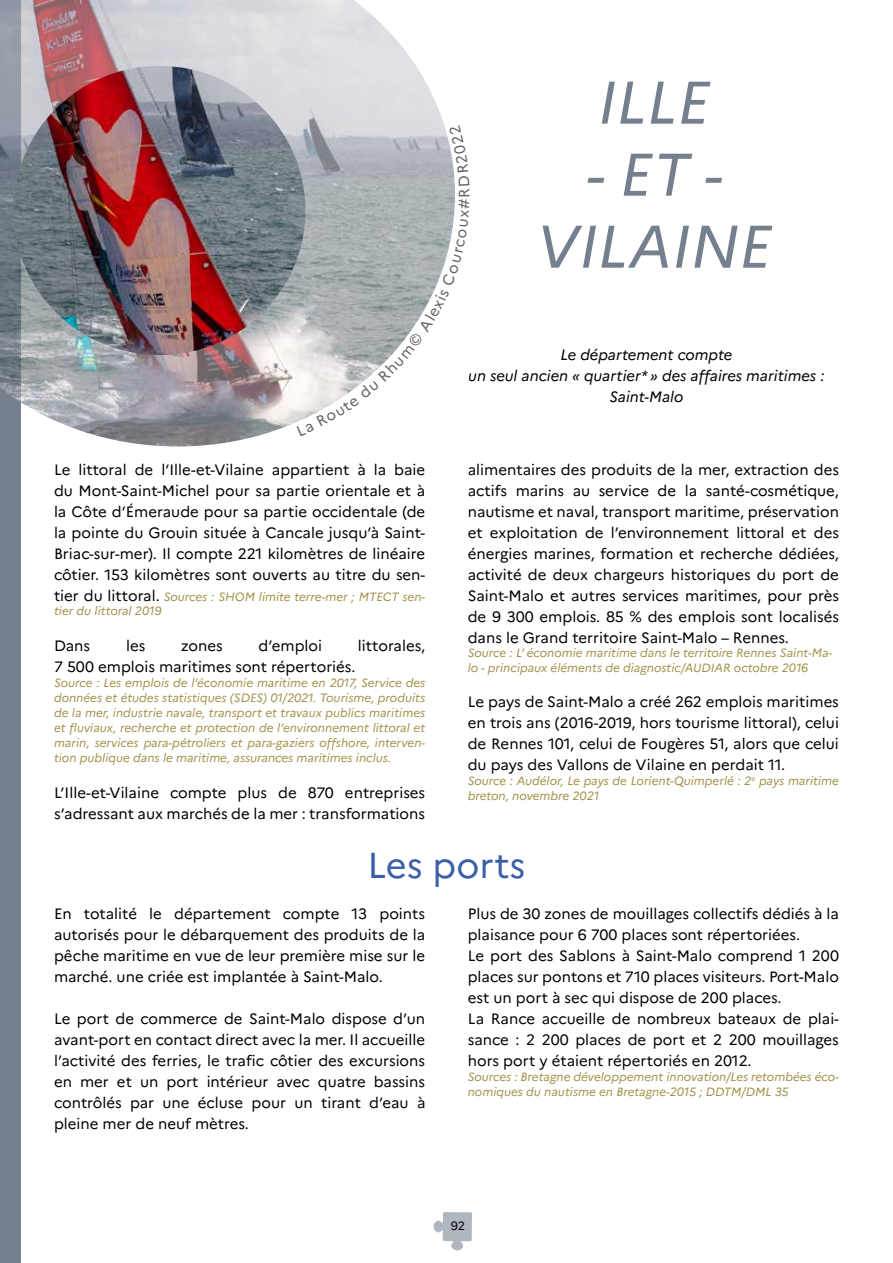
<style>
.page{position:relative;width:893px;height:1263px;background:#fff}
.page>*{position:absolute;margin:0;border:0;box-sizing:border-box;transform-origin:0 0}
.t1{font:italic 60px/72px "Marianne";color:#75808e;text-align:center}
.t2{font:36px "Marianne";color:#3b5fa9}
.t3{font:15px/21px "Marianne";color:#000;text-align:justify}
.t4{font:italic 15px/21px "Marianne";color:#000;text-align:center}
.t5{font:italic 12px/15px "Marianne";color:#a3934c}
.t6{font:12px "Marianne";color:#000}
.s1{font-style:normal;font-size:15px;color:#000}
</style>
<div class="page">
<div style="left:0;top:0;width:21px;height:1263px;background:#75808e"></div>
<svg style="left:433px;top:1212px;width:39px;height:39px"></svg>
<img style="left:0;top:0;width:455px;height:446px">
<img style="left:13px;top:66px;width:292px;height:289px">
<svg style="left:297px;top:199px;width:158px;height:237px"></svg>
<svg style="left:449px;top:125px;width:6px;height:61px"></svg>
<p class="t3" style="left:454px;top:198px;width:11px;rotate:-90deg">R</p>
<h1 class="t1" style="left:598px;top:61px;width:114px">ILLE</h1>
<h1 class="t1" style="left:536px;top:133px;width:237px">- ET -<br>VILAINE</h1>
<p class="t3" style="left:54px;top:459px;width:373px">Le littoral de l’Ille-et-Vilaine appartient à la baie du Mont-Saint-Michel pour sa partie orientale et à la Côte d’Émeraude pour sa partie occidentale (de la pointe du Grouin située à Cancale jusqu’à Saint-Briac-sur-mer). Il compte 221 kilomètres de linéaire côtier. 153 kilomètres sont ouverts au titre du sen-</p>
<p class="t5" style="left:54px;top:588px;width:373px;line-height:14.4px"><span class="s1">tier du littoral.</span> Sources : SHOM limite terre-mer ; MTECT sen&shy;tier du littoral 2019</p>
<p class="t3" style="left:54px;top:635px;width:38px">Dans</p>
<p class="t3" style="left:126px;top:635px;width:21px">les</p>
<p class="t3" style="left:181px;top:635px;width:43px">zones</p>
<p class="t3" style="left:259px;top:635px;width:65px">d’emploi</p>
<p class="t3" style="left:358px;top:635px;width:69px">littorales,</p>
<p class="t3" style="left:54px;top:656px;width:303px">7 500 emplois maritimes sont répertoriés.</p>
<p class="t5" style="left:54px;top:674px;width:373px;text-align:justify">Source : Les emplois de l’économie maritime en 2017, Service des données et études statistiques (SDES) 01/2021. Tourisme, produits de la mer, industrie navale, transport et travaux publics maritimes et fluviaux, recherche et protection de l’environnement littoral et marin, services para-pétroliers et para-gaziers offshore, interven&shy;tion publique dans le maritime, assurances maritimes inclus.</p>
<p class="t3" style="left:54px;top:782px;width:373px">L’Ille-et-Vilaine compte plus de 870 entreprises s’adressant aux marchés de la mer : transformations</p>
<p class="t4" style="left:468px;top:343px;width:358px">Le département compte<br>un seul ancien « quartier* » des affaires maritimes :<br>Saint-Malo</p>
<p class="t3" style="left:468px;top:459px;width:373px">alimentaires des produits de la mer, extraction des actifs marins au service de la santé-cosmétique, nautisme et naval, transport maritime, préservation et exploitation de l’environnement littoral et des énergies marines, formation et recherche dédiées, activité de deux chargeurs historiques du port de Saint-Malo et autres services maritimes, pour près de 9 300 emplois. 85 % des emplois sont localisés dans le Grand territoire Saint-Malo – Rennes.</p>
<p class="t5" style="left:468px;top:645px;width:366px;line-height:14.4px">Source : L’ économie maritime dans le territoire Rennes Saint-Ma&shy;lo - principaux éléments de diagnostic/AUDIAR octobre 2016</p>
<p class="t3" style="left:468px;top:691px;width:373px">Le pays de Saint-Malo a créé 262 emplois maritimes en trois ans (2016-2019, hors tourisme littoral), celui de Rennes 101, celui de Fougères 51, alors que celui du pays des Vallons de Vilaine en perdait 11.</p>
<p class="t5" style="left:468px;top:772px;width:373px">Source : Audélor, Le pays de Lorient-Quimperlé : 2<sup>e</sup> pays maritime breton, novembre 2021</p>
<h2 class="t2" style="left:367px;top:843px;width:160px">Les ports</h2>
<p class="t3" style="left:54px;top:903px;width:373px">En totalité le département compte 13 points autorisés pour le débarquement des produits de la pêche maritime en vue de leur première mise sur le marché. une criée est implantée à Saint-Malo.</p>
<p class="t3" style="left:54px;top:1008px;width:373px">Le port de commerce de Saint-Malo dispose d’un avant-port en contact direct avec la mer. Il accueille l’activité des ferries, le trafic côtier des excursions en mer et un port intérieur avec quatre bassins contrôlés par une écluse pour un tirant d’eau à pleine mer de neuf mètres.</p>
<p class="t3" style="left:468px;top:903px;width:373px;text-align:left">Plus de 30 zones de mouillages collectifs dédiés à la plaisance pour 6 700 places sont répertoriées.<br>Le port des Sablons à Saint-Malo comprend 1 200 places sur pontons et 710 places visiteurs. Port-Malo est un port à sec qui dispose de 200 places.<br>La Rance accueille de nombreux bateaux de plai&shy;sance : 2 200 places de port et 2 200 mouillages hors port y étaient répertoriés en 2012.</p>
<p class="t5" style="left:468px;top:1068px;width:373px">Sources : Bretagne développement innovation/Les retombées éco&shy;nomiques du nautisme en Bretagne-2015 ; DDTM/DML 35</p>
<p class="t6" style="left:451px;top:1219px;width:16px">92</p>
</div>
